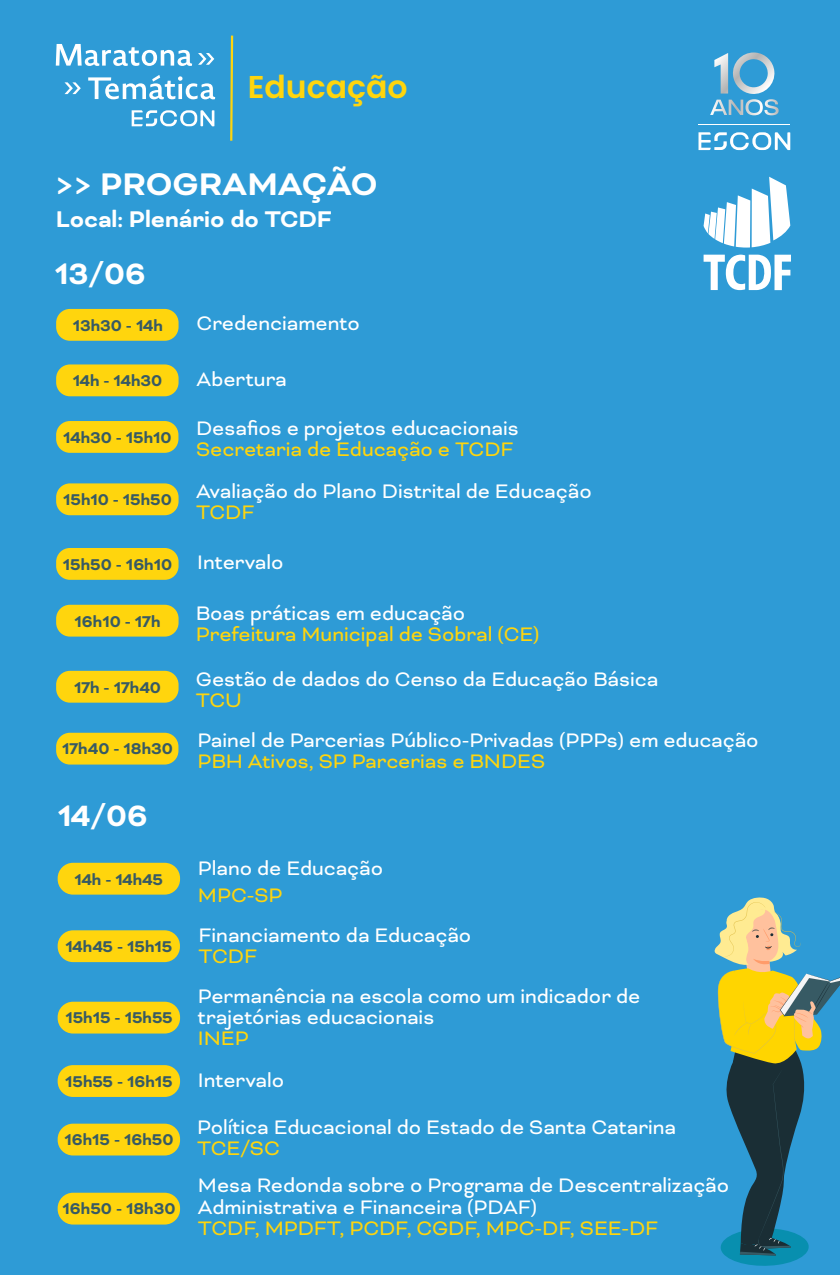
<style>
.page{position:relative;width:840px;height:1275px;background:#fff}
.page>*{position:absolute;margin:0;border:0;box-sizing:border-box;transform-origin:0 0}
.t1{font:700 36px "Bicyclette";color:#fff}
.t2{font:700 33.75px "Bicyclette";color:#fff}
.t3{font:600 31.5px "Poppins";color:#ffd50d}
.t4{font:700 26.17px "Bicyclette";color:#fff}
.t5{font:22.5px/21.2px "Bicyclette";color:#fff}
.t6{font:22.5px "Bicyclette";color:#ffd50d}
.t7{font:700 17.92px "Bicyclette";color:#375a64}
.s1{font-weight:400;font-size:22.5px;color:#fff}
</style>
<div class="page">
<div style="left:0;top:0;width:839px;height:1274px;background:#2e9bd6"></div>
<svg style="left:714px;top:897px;width:125px;height:369px"></svg>
<div style="left:56px;top:364px;width:122px;height:32px;background:#ffd50d;border-radius:14px"></div>
<div style="left:56px;top:309px;width:122px;height:32px;background:#ffd50d;border-radius:14px"></div>
<div style="left:56px;top:421px;width:122px;height:32px;background:#ffd50d;border-radius:14px"></div>
<div style="left:56px;top:483px;width:122px;height:32px;background:#ffd50d;border-radius:14px"></div>
<div style="left:56px;top:548px;width:122px;height:31px;background:#ffd50d;border-radius:14px"></div>
<div style="left:56px;top:604px;width:122px;height:32px;background:#ffd50d;border-radius:14px"></div>
<div style="left:56px;top:670px;width:122px;height:32px;background:#ffd50d;border-radius:14px"></div>
<div style="left:56px;top:732px;width:122px;height:32px;background:#ffd50d;border-radius:14px"></div>
<div style="left:58px;top:862px;width:122px;height:32px;background:#ffd50d;border-radius:15px"></div>
<div style="left:58px;top:930px;width:122px;height:32px;background:#ffd50d;border-radius:15px"></div>
<div style="left:58px;top:1001px;width:122px;height:32px;background:#ffd50d;border-radius:15px"></div>
<div style="left:58px;top:1065px;width:122px;height:31px;background:#ffd50d;border-radius:15px"></div>
<div style="left:58px;top:1123px;width:122px;height:32px;background:#ffd50d;border-radius:15px"></div>
<div style="left:58px;top:1192px;width:122px;height:32px;background:#ffd50d;border-radius:15px"></div>
<svg style="left:56px;top:44px;width:136px;height:22px"></svg>
<svg style="left:88px;top:75px;width:127px;height:24px"></svg>
<svg style="left:64px;top:82px;width:17px;height:12px"></svg>
<svg style="left:198px;top:53px;width:16px;height:12px"></svg>
<svg style="left:132px;top:110px;width:82px;height:16px"></svg>
<svg style="left:230px;top:35px;width:4px;height:106px"></svg>
<svg style="left:703px;top:177px;width:87px;height:70px"></svg>
<svg style="left:703px;top:254px;width:87px;height:36px"></svg>
<svg style="left:698px;top:132px;width:92px;height:18px"></svg>
<svg style="left:710px;top:52px;width:68px;height:63px"></svg>
<hr style="left:698px;top:124px;width:92px;height:1px;background:#fff">
<h3 class="t3" style="left:247px;top:69px;width:161px">Educação</h3>
<h1 class="t1" style="left:56px;top:163px;width:323px">&gt;&gt; PROGRAMAÇÃO</h1>
<p class="t4" style="left:56px;top:204px;width:277px">Local: Plenário do TCDF</p>
<h2 class="t2" style="left:55px;top:254px;width:92px">13/06</h2>
<p class="t7" style="left:73px;top:315px;width:92px">13h30 - 14h</p>
<p class="t5" style="left:196px;top:313px;width:164px">Credenciamento</p>
<p class="t7" style="left:73px;top:370px;width:91px">14h - 14h30</p>
<p class="t5" style="left:196px;top:368px;width:92px">Abertura</p>
<p class="t7" style="left:63px;top:427px;width:110px">14h30 - 15h10</p>
<p class="t7" style="left:63px;top:489px;width:110px">15h10 - 15h50</p>
<p class="t5" style="left:196px;top:418px;width:324px">Desafios e projetos educacionais</p>
<p class="t6" style="left:196px;top:436px;width:319px">Secretaria de Educação e TCDF</p>
<p class="t5" style="left:196px;top:480px;width:397px">Avaliação do Plano Distrital de Educação</p>
<p class="t6" style="left:196px;top:499px;width:60px">TCDF</p>
<p class="t7" style="left:63px;top:554px;width:222px">15h50 - 16h10 <span class="s1">Intervalo</span></p>
<p class="t5" style="left:196px;top:602px;width:271px">Boas práticas em educação</p>
<p class="t6" style="left:196px;top:621px;width:345px">Prefeitura Municipal de Sobral (CE)</p>
<p class="t7" style="left:75px;top:610px;width:87px">16h10 - 17h</p>
<p class="t7" style="left:74px;top:676px;width:89px">17h - 17h40</p>
<p class="t7" style="left:62px;top:738px;width:112px">17h40 - 18h30</p>
<h2 class="t2" style="left:58px;top:796px;width:91px">14/06</h2>
<p class="t7" style="left:74px;top:868px;width:90px">14h - 14h45</p>
<p class="t7" style="left:65px;top:936px;width:108px">14h45 - 15h15</p>
<p class="t7" style="left:65px;top:1007px;width:109px">15h15 - 15h55</p>
<p class="t5" style="left:196px;top:668px;width:464px">Gestão de dados do Censo da Educação Básica</p>
<p class="t6" style="left:196px;top:687px;width:47px">TCU</p>
<p class="t5" style="left:197px;top:729px;width:562px">Painel de Parcerias Público-Privadas (PPPs) em educação</p>
<p class="t6" style="left:197px;top:748px;width:349px">PBH Ativos, SP Parcerias e BNDES</p>
<p class="t5" style="left:198px;top:857px;width:187px">Plano de Educação</p>
<p class="t6" style="left:198px;top:882px;width:86px">MPC-SP</p>
<p class="t5" style="left:198px;top:924px;width:274px">Financiamento da Educação</p>
<p class="t6" style="left:198px;top:943px;width:60px">TCDF</p>
<p class="t5" style="left:198px;top:985px;width:444px">Permanência na escola como um indicador de trajetórias educacionais</p>
<p class="t6" style="left:198px;top:1025px;width:52px">INEP</p>
<p class="t7" style="left:65px;top:1070px;width:220px">15h55 - 16h15 <span class="s1">Intervalo</span></p>
<p class="t5" style="left:197px;top:1116px;width:480px">Política Educacional do Estado de Santa Catarina</p>
<p class="t6" style="left:197px;top:1135px;width:84px">TCE/SC</p>
<p class="t7" style="left:64px;top:1129px;width:111px">16h15 - 16h50</p>
<p class="t7" style="left:63px;top:1198px;width:114px">16h50 - 18h30</p>
<p class="t5" style="left:198px;top:1174px;width:532px">Mesa Redonda sobre o Programa de Descentralização<br>Administrativa e Financeira (PDAF)</p>
<p class="t6" style="left:198px;top:1214px;width:461px">TCDF, MPDFT, PCDF, CGDF, MPC-DF, SEE-DF</p>
</div>
